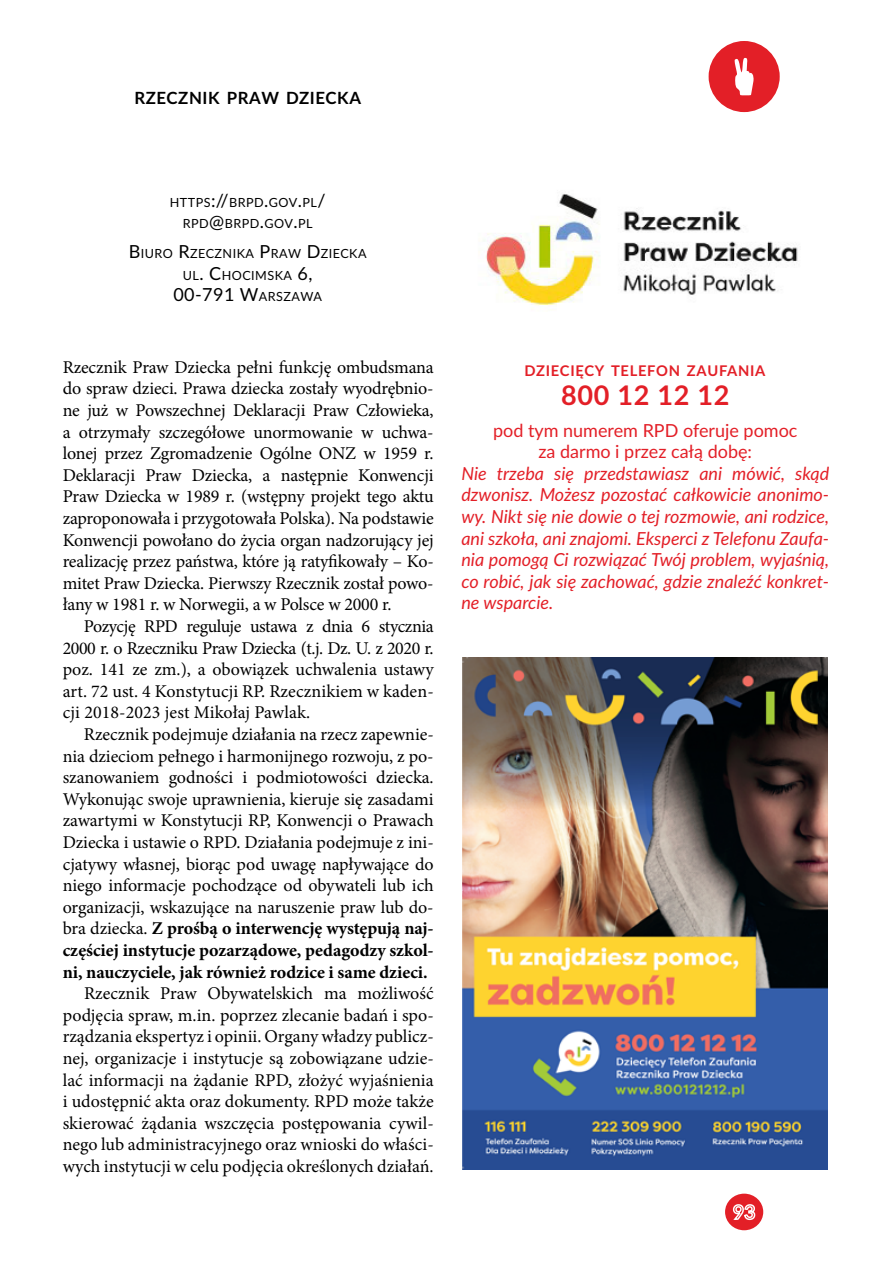
<style>
.page{position:relative;width:893px;height:1263px;background:#fff}
.page>*{position:absolute;margin:0;border:0;box-sizing:border-box;transform-origin:0 0}
.t1{font:700 27px "Lato";letter-spacing:.025em;color:#e31f27}
.t2{font:18px/21.6px "Minion Pro";letter-spacing:-.005em;color:#000;text-align:justify}
.t3{font:italic 18px/21.6px "Lato";color:#e31f27;text-align:justify}
.t4{font:18px/21.6px "Lato";color:#e31f27;text-align:center}
.t5{font:18px "Lato";color:#000}
.t6{font:700 16.8px "Lato";letter-spacing:.035em;color:#000}
.t7{font:700 14.7px "Lato";letter-spacing:.05em;color:#e31f27}
.t8{font:12.6px/21.6px "Lato";letter-spacing:.035em;color:#000;text-align:center}
.s1{font-size:18px}
.s2{font-size:12.6px}
.s3{font-weight:700}
</style>
<div class="page">
<div style="left:709px;top:41px;width:71px;height:71px;background:#e31f27;border-radius:50%"></div>
<svg style="left:734px;top:58px;width:20px;height:38px"></svg>
<div style="left:725px;top:1193px;width:38px;height:37px;background:#e31f27;border-radius:50%"></div>
<svg style="left:732px;top:1204px;width:24px;height:17px"></svg>
<img style="left:485px;top:194px;width:313px;height:112px">
<img style="left:463px;top:657px;width:365px;height:512px">
<p class="t6" style="left:134px;top:86px;width:228px">RZECZNIK PRAW DZIECKA</p>
<p class="t8" style="left:170px;top:191px;width:157px">HTTPS<span class="s1">://</span>BRPD<span class="s1">.</span>GOV<span class="s1">.</span>PL<span class="s1">/<br></span>RPD<span class="s1">@</span>BRPD<span class="s1">.</span>GOV<span class="s1">.</span>PL</p>
<p class="t8" style="left:129px;top:242px;width:239px"><span class="s1">B</span> IURO <span class="s1">R</span>ZECZNIKA <span class="s1">P</span>RAW <span class="s1">D</span>ZIECKA<br>UL<span class="s1">. C</span>HOCIMSKA <span class="s1">6,</span></p>
<p class="t5" style="left:173px;top:282px;width:150px">00-791 W<span class="s2">ARSZAWA</span></p>
<p class="t2" style="left:63px;top:356px;width:373px">Rzecznik Praw Dziecka pełni funkcję ombudsmana do spraw dzieci. Prawa dziecka zostały wyodrębnio&shy;ne już w Powszechnej Deklaracji Praw Człowieka, a otrzymały szczegółowe unormowanie w uchwa&shy;lonej przez Zgromadzenie Ogólne ONZ w 1959 r.<br>Deklaracji Praw Dziecka, a następnie Konwencji Praw Dziecka w 1989 r. (wstępny projekt tego aktu zaproponowała i przygotowała Polska). Na podstawie Konwencji powołano do życia organ nadzorujący jej realizację przez państwa, które ją ratyfikowały – Ko&shy;mitet Praw Dziecka. Pierwszy Rzecznik został powo&shy;łany w 1981 r. w Norwegii, a w Polsce w 2000 r.</p>
<p class="t2" style="left:63px;top:615px;width:373px;text-indent:21px">Pozycję RPD reguluje ustawa z dnia 6 stycznia 2000 r. o Rzeczniku Praw Dziecka (t.j. Dz. U. z 2020 r. poz. 141 ze zm.), a obowiązek uchwalenia ustawy art. 72 ust. 4 Konstytucji RP. Rzecznikiem w kaden&shy;cji 2018-2023 jest Mikołaj Pawlak.</p>
<p class="t2" style="left:63px;top:723px;width:373px;text-indent:21px">Rzecznik podejmuje działania na rzecz zapewnie&shy;nia dzieciom pełnego i harmonijnego rozwoju, z po&shy;szanowaniem godności i podmiotowości dziecka.<br>Wykonując swoje uprawnienia, kieruje się zasadami zawartymi w Konstytucji RP, Konwencji o Prawach Dziecka i ustawie o RPD. Działania podejmuje z ini&shy;cjatywy własnej, biorąc pod uwagę napływające do niego informacje pochodzące od obywateli lub ich organizacji, wskazujące na naruszenie praw lub do&shy;bra dziecka. <span class="s3">Z prośbą o interwencję występują naj&shy;częściej instytucje pozarządowe, pedagodzy szkol&shy;ni, nauczyciele, jak również rodzice i same dzieci.</span></p>
<p class="t2" style="left:63px;top:983px;width:373px;text-indent:21px">Rzecznik Praw Obywatelskich ma możliwość podjęcia spraw, m.in. poprzez zlecanie badań i spo&shy;rządzania ekspertyz i opinii. Organy władzy publicz&shy;nej, organizacje i instytucje są zobowiązane udzie&shy;lać informacji na żądanie RPD, złożyć wyjaśnienia i udostępnić akta oraz dokumenty. RPD może także skierować żądania wszczęcia postępowania cywil&shy;nego lub administracyjnego oraz wnioski do właści&shy;wych instytucji w celu podjęcia określonych działań.</p>
<p class="t7" style="left:525px;top:360px;width:242px">DZIECIĘCY TELEFON ZAUFANIA</p>
<h1 class="t1" style="left:561px;top:375px;width:170px">800 12 12 12</h1>
<p class="t4" style="left:493px;top:418px;width:306px">pod tym numerem RPD oferuje pomoc za darmo i przez całą dobę:</p>
<p class="t3" style="left:461px;top:462px;width:369px">Nie trzeba się przedstawiasz ani mówić, skąd dzwonisz. Możesz pozostać całkowicie anonimo&shy;wy. Nikt się nie dowie o tej rozmowie, ani rodzice, ani szkoła, ani znajomi. Eksperci z Telefonu Zaufa&shy;nia pomogą Ci rozwiązać Twój problem, wyjaśnią, co robić, jak się zachować, gdzie znaleźć konkret&shy;ne wsparcie.</p>
</div>
